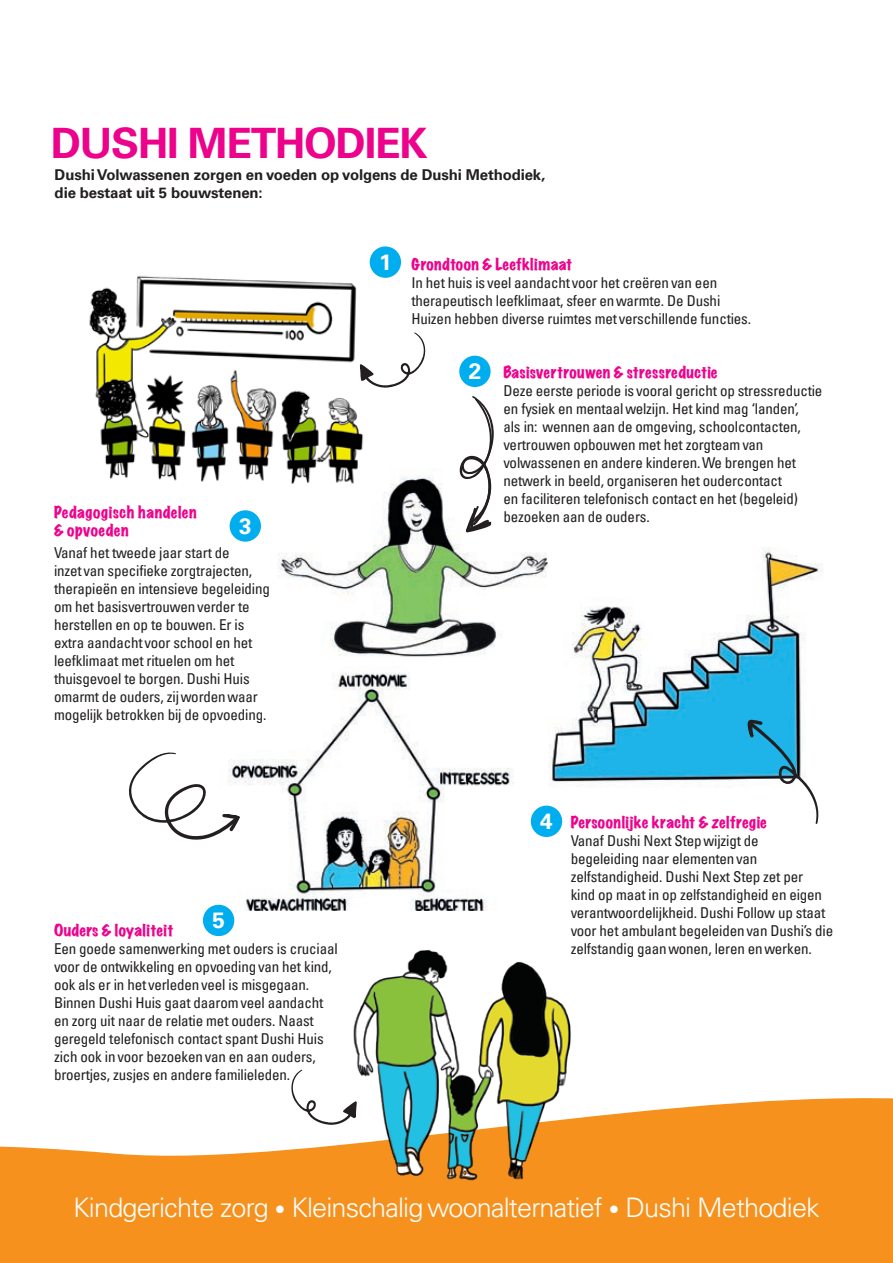
<style>
.page{position:relative;width:893px;height:1263px;background:#fff}
.page>*{position:absolute;margin:0;border:0;box-sizing:border-box;transform-origin:0 0}
.t1{font:700 42px "Univers";letter-spacing:-.03em;color:#ed028c}
.t2{font:300 27px "Univers";letter-spacing:-.03em;color:#fff}
.t3{font:700 22.5px "Univers";color:#fff}
.t4{font:condensed 15px/18px "Univers";letter-spacing:-.01em;color:#231f20}
.t5{font:expanded 15px/18px "Marker Felt";letter-spacing:.025em;color:#ed028c}
.t6{font:700 15px/18px "Univers";letter-spacing:-.01em;color:#231f20}
.s1{font-size:21px}
</style>
<div class="page">
<img style="left:278px;top:477px;width:270px;height:180px">
<div style="left:459px;top:356px;width:32px;height:31px;background:#00aeef;border-radius:50%"></div>
<div style="left:230px;top:510px;width:31px;height:32px;background:#00aeef;border-radius:50%"></div>
<div style="left:531px;top:806px;width:31px;height:31px;background:#00aeef;border-radius:50%"></div>
<svg style="left:0;top:1098px;width:893px;height:165px;fill:#f6911e"></svg>
<img style="left:89px;top:252px;width:296px;height:234px">
<img style="left:207px;top:672px;width:307px;height:238px">
<img style="left:548px;top:549px;width:275px;height:237px">
<img style="left:325px;top:950px;width:281px;height:259px">
<div style="left:370px;top:246px;width:31px;height:32px;background:#00aeef;border-radius:50%"></div>
<svg style="left:360px;top:332px;width:66px;height:56px"></svg>
<svg style="left:289px;top:1069px;width:68px;height:56px"></svg>
<svg style="left:458px;top:396px;width:36px;height:137px"></svg>
<svg style="left:129px;top:750px;width:111px;height:91px"></svg>
<svg style="left:747px;top:720px;width:73px;height:104px"></svg>
<div style="left:203px;top:905px;width:31px;height:31px;background:#00aeef;border-radius:50%"></div>
<p class="t1" style="left:51px;top:118px;width:378px">DUSHI METHODIEK</p>
<p class="t6" style="left:55px;top:166px;width:492px">Dushi Volwassenen zorgen en voeden op volgens de Dushi Methodiek, die bestaat uit 5 bouwstenen:</p>
<p class="t5" style="left:54px;top:503px;width:144px">Pedagogisch handelen &amp; opvoeden</p>
<p class="t4" style="left:54px;top:543px;width:217px">Vanaf het tweede jaar start de<br>inzet van specifieke zorgtrajecten, therapieën en intensieve begeleiding om het basisvertrouwen verder te herstellen en op te bouwen. Er is extra aandacht voor school en het leefklimaat met rituelen om het thuisgevoel te borgen. Dushi Huis omarmt de ouders, zij worden waar mogelijk betrokken bij de opvoeding.</p>
<p class="t3" style="left:239px;top:512px;width:14px">3</p>
<p class="t3" style="left:212px;top:907px;width:14px">5</p>
<p class="t5" style="left:54px;top:921px;width:121px">Ouders &amp; loyaliteit</p>
<p class="t4" style="left:54px;top:939px;width:285px">Een goede samenwerking met ouders is cruciaal voor de ontwikkeling en opvoeding van het kind, ook als er in het verleden veel is misgegaan.<br>Binnen Dushi Huis gaat daarom veel aandacht en zorg uit naar de relatie met ouders. Naast geregeld telefonisch contact spant Dushi Huis zich ook in voor bezoeken van en aan ouders, broertjes, zusjes en andere familieleden.</p>
<p class="t3" style="left:379px;top:248px;width:14px">1</p>
<p class="t5" style="left:411px;top:255px;width:162px">Grondtoon &amp; Leefklimaat</p>
<p class="t4" style="left:411px;top:273px;width:341px">In het huis is veel aandacht voor het creëren van een therapeutisch leefklimaat, sfeer en warmte. De Dushi<br>Huizen hebben diverse ruimtes met verschillende functies.</p>
<p class="t3" style="left:469px;top:358px;width:14px">2</p>
<p class="t5" style="left:503px;top:363px;width:216px">Basisvertrouwen &amp; stressreductie</p>
<p class="t4" style="left:503px;top:381px;width:320px">Deze eerste periode is vooral gericht op stressreductie en fysiek en mentaal welzijn. Het kind mag ‘landen’,<br>als in: wennen aan de omgeving, schoolcontacten, vertrouwen opbouwen met het zorgteam van volwassenen en andere kinderen. We brengen het netwerk in beeld, organiseren het oudercontact<br>en faciliteren telefonisch contact en het (begeleid) bezoeken aan de ouders.</p>
<p class="t3" style="left:540px;top:808px;width:14px">4</p>
<p class="t5" style="left:571px;top:813px;width:198px">Persoonlijke kracht &amp; zelfregie</p>
<p class="t4" style="left:571px;top:831px;width:264px">Vanaf Dushi Next Step wijzigt de<br>begeleiding naar elementen van zelfstandigheid. Dushi Next Step zet per<br>kind op maat in op zelfstandigheid en eigen verantwoordelijkheid. Dushi Follow up staat voor het ambulant begeleiden van Dushi’s die zelfstandig gaan wonen, leren en werken.</p>
<p class="t2" style="left:73px;top:1190px;width:748px">Kindgerichte zorg <span class="s1">•</span> Kleinschalig woonalternatief <span class="s1">•</span> Dushi Methodiek</p>
</div>
